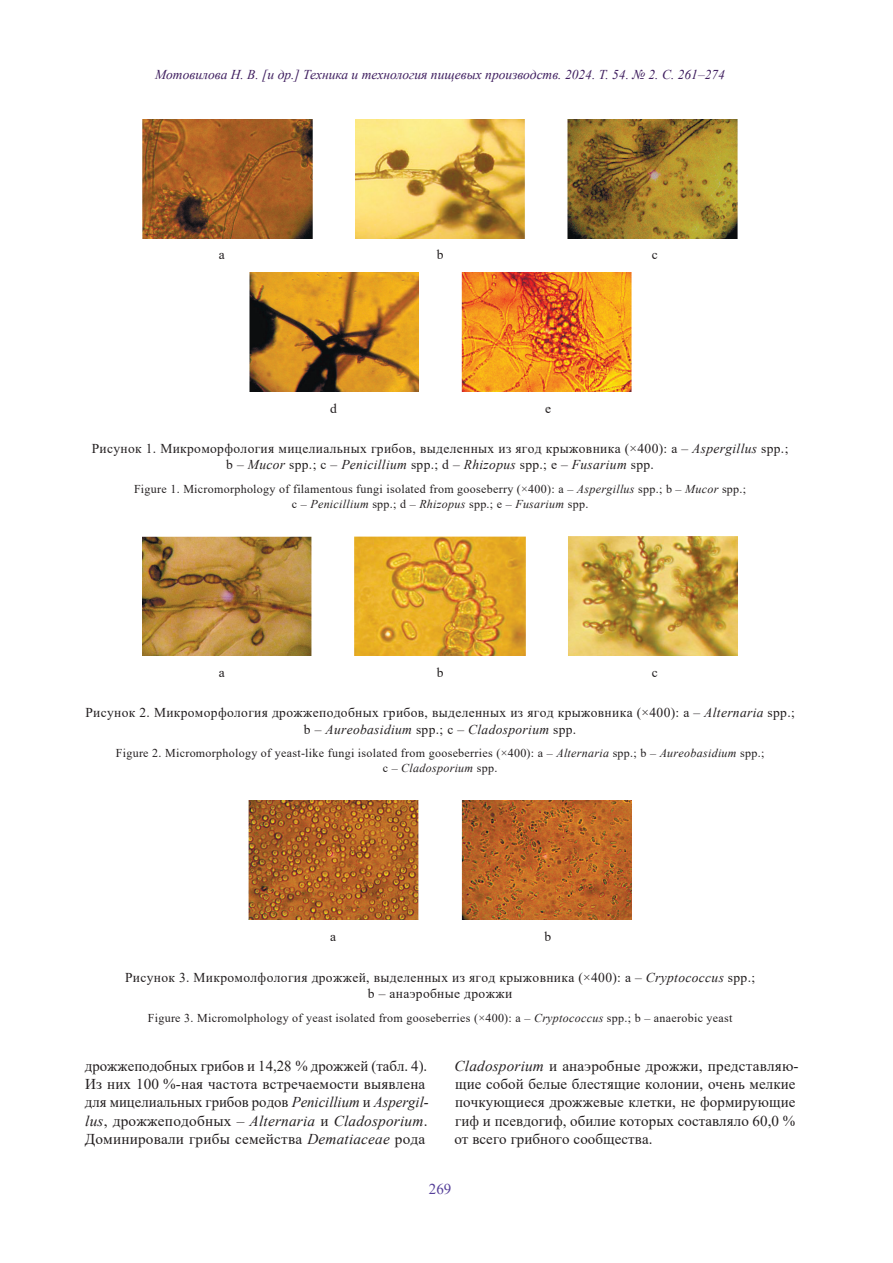
<style>
.page{position:relative;width:893px;height:1263px;background:#fff}
.page>*{position:absolute;margin:0;border:0;box-sizing:border-box;transform-origin:0 0}
.Текст-new{font:15px/18.3px "Times New Roman";letter-spacing:.005em;color:#231f20}
.t1{font:15px "Times New Roman";color:#553f99}
.Под_рис{font:13.5px/16.5px "Times New Roman";letter-spacing:.025em;color:#231f20;text-align:center}
.t2{font:italic 13.5px "Times New Roman";color:#3f1e5f}
.мини_под_рис{font:13.5px "Times New Roman";color:#231f20}
.мини_под_рис-2{font:12px/15px "Times New Roman";letter-spacing:.025em;color:#231f20;text-align:center}
.s1{font-style:italic}
</style>
<div class="page">
<img style="left:142px;top:119px;width:171px;height:119px">
<img style="left:355px;top:119px;width:170px;height:119px">
<img style="left:568px;top:119px;width:170px;height:119px">
<img style="left:249px;top:272px;width:170px;height:119px">
<img style="left:461px;top:272px;width:170px;height:119px">
<img style="left:142px;top:536px;width:169px;height:119px">
<img style="left:355px;top:536px;width:170px;height:119px">
<img style="left:568px;top:536px;width:170px;height:119px">
<img style="left:249px;top:801px;width:170px;height:119px">
<img style="left:461px;top:801px;width:170px;height:119px">
<p class="t2" style="left:155px;top:65px;width:571px">Мотовилова Н. В. [и др.] Техника и технология пищевых производств. 2024. Т. 54. № 2. С. 261–274</p>
<p class="мини_под_рис" style="left:219px;top:244px;width:7px">a</p>
<p class="мини_под_рис" style="left:437px;top:244px;width:8px">b</p>
<p class="мини_под_рис" style="left:652px;top:244px;width:7px">c</p>
<p class="мини_под_рис" style="left:330px;top:398px;width:8px">d</p>
<p class="мини_под_рис" style="left:545px;top:398px;width:7px">e</p>
<p class="Под_рис" style="left:92px;top:440px;width:698px">Рисунок 1. Микроморфология мицелиальных грибов, выделенных из ягод крыжовника (×400): a – <span class="s1">Aspergillus</span> spp.; b – <span class="s1">Mucor</span> spp.; c – <span class="s1">Реnicillium</span> spp.; d – <span class="s1">Rhizopus</span> spp.; e – <span class="s1">Fusarium</span> spp.</p>
<p class="мини_под_рис-2" style="left:134px;top:481px;width:614px">Figure 1. Micromorphology of filamentous fungi isolated from gooseberry (×400): a – <span class="s1">Aspergillus</span> spp.; b – <span class="s1">Mucor</span> spp.; c – <span class="s1">Реnicillium</span> spp.; d – <span class="s1">Rhizopus</span> spp.; e – <span class="s1">Fusarium</span> spp.</p>
<p class="мини_под_рис" style="left:219px;top:663px;width:7px">a</p>
<p class="мини_под_рис" style="left:437px;top:663px;width:8px">b</p>
<p class="мини_под_рис" style="left:652px;top:663px;width:7px">c</p>
<p class="Под_рис" style="left:85px;top:704px;width:711px">Рисунок 2. Микроморфология дрожжеподобных грибов, выделенных из ягод крыжовника (×400): a – <span class="s1">Alternaria</span> spp.; b – <span class="s1">Aureobasidium</span> spp.; c – <span class="s1">Cladosporium</span> spp.</p>
<p class="мини_под_рис-2" style="left:116px;top:745px;width:650px">Figure 2. Micromorphology of yeast-like fungi isolated from gooseberries (×400): a – <span class="s1">Alternaria</span> spp.; b – <span class="s1">Aureobasidium</span> spp.; c – <span class="s1">Cladosporium</span> spp.</p>
<p class="мини_под_рис" style="left:330px;top:927px;width:7px">a</p>
<p class="мини_под_рис" style="left:544px;top:927px;width:8px">b</p>
<p class="Под_рис" style="left:125px;top:969px;width:632px">Рисунок 3. Микромолфология дрожжей, выделенных из ягод крыжовника (×400): a – <span class="s1">Cryptococcus</span> spp.; b – анаэробные дрожжи</p>
<p class="мини_под_рис-2" style="left:148px;top:1010px;width:586px">Figure 3. Micromolphology of yeast isolated from gooseberries (×400): a – <span class="s1">Cryptococcus</span> spp.; b – anaerobic yeast</p>
<p class="Текст-new" style="left:85px;top:1056px;width:345px">дрожжеподобных грибов и 14,28 % дрожжей (табл. 4).<br>Из них 100 %-ная частота встречаемости выявлена для мицелиальных грибов родов <span class="s1">Реnicillium</span> и <span class="s1">Aspergil&shy;lus</span>, дрожжеподобных – <span class="s1">Alternaria</span> и <span class="s1">Cladosporium</span>.<br>Доминировали грибы семейства <span class="s1">Dematiaceae</span> рода</p>
<p class="Текст-new" style="left:454px;top:1056px;width:346px"><span class="s1">Cladosporium</span> и анаэробные дрожжи, представляю&shy;щие собой белые блестящие колонии, очень мелкие почкующиеся дрожжевые клетки, не формирующие гиф и псевдогиф, обилие которых составляло 60,0 % от всего грибного сообщества.</p>
<p class="t1" style="left:429px;top:1179px;width:24px">269</p>
</div>
